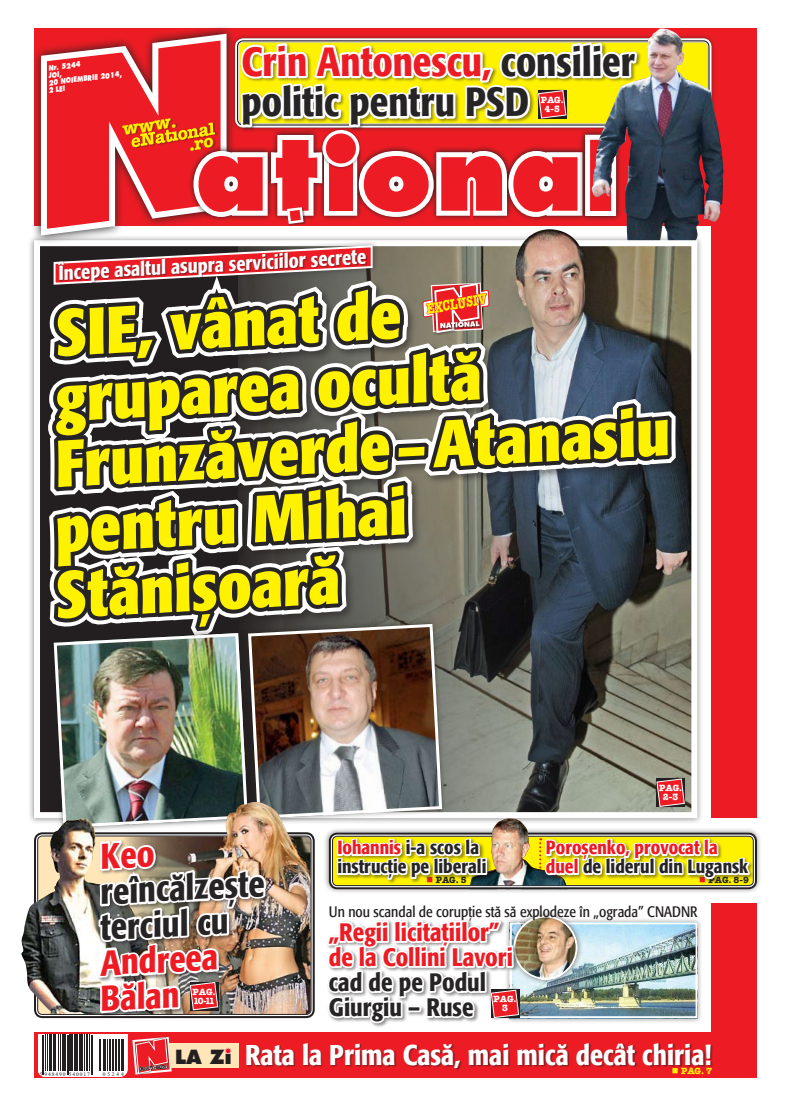
<style>
.page{position:relative;width:791px;height:1106px;background:#fff}
.page>*{position:absolute;margin:0;border:0;box-sizing:border-box;transform-origin:0 0}
.t1{font:100.7px "Futura Extra Bold Rom";color:#ed1c24}
.t2{font:700 condensed 65.4px/65.4px "R Formata";color:#fff200}
.t3{font:500 condensed 40.5px/40.5px "R Formata";color:#272425}
.t4{font:500 condensed 35.6px/35.5px "R Formata";color:#272425}
.t5{font:500 condensed 35.6px/35.5px "R Formata";color:#ed1c24}
.t6{font:500 condensed 28.5px "R Formata";color:#fff}
.t7{font:500 condensed 25.1px/25px "R Formata";color:#ed1c24}
.t8{font:500 condensed 25.1px/25px "R Formata";color:#272425}
.t9{font:500 condensed 20px "R Formata";color:#fff}
.t10{font:19.1px "Futura Extra Bold Rom";color:#231f20}
.t11{font:500 condensed 19px/19px "R Formata";color:#ed1c24}
.t12{font:500 condensed 19px/19px "R Formata";color:#272425}
.t13{font:17.6px "American Type Writer Bold Rom";color:#fff200}
.t14{font:15.1px "R Formata Condensed";color:#231f20}
.t15{font:14.9px "American Type Writer Bold Rom";color:#fff200;scale:.73 1}
.t16{font:9px/9px "American Type Writer Bold Rom";color:#fff;text-align:center}
.t17{font:9px "American Type Writer Bold Rom";color:#272425}
.t18{font:9px "American Type Writer Bold Rom";color:#fff200}
.t19{font:7.3px/7.3px "Futura Extra Bold Rom";color:#fff;scale:.8 1}
.t20{font:5.5px "Times New Roman";letter-spacing:.18em;color:#231f20}
.s1{color:#ed1c24}
.s2{font-size:70.7px}
.s3{font-size:59px}
.s4{color:#272425}
</style>
<div class="page">
<div style="left:712px;top:903px;width:45px;height:174px;background:#ed1c24"></div>
<div style="left:323px;top:827px;width:468px;height:102px;background:#231f20;opacity:.5"></div>
<div style="left:46px;top:274px;width:745px;height:459px;background:#231f20;opacity:.5"></div>
<svg style="left:31px;top:28px;width:6px;height:222px"></svg>
<svg style="left:752px;top:128px;width:39px;height:183px"></svg>
<img style="left:21px;top:817px;width:16px;height:196px">
<div style="left:544px;top:837px;width:247px;height:62px;background:#231f20;opacity:.5"></div>
<img style="left:37px;top:27px;width:715px;height:1051px">
<p class="t19" style="left:45px;top:65px;width:95px;text-indent:3px;rotate:-7deg">Nr. 5244<br>JOi,<br>20 NOIEmbrie 2014,<br>2 LEI</p>
<p class="t13" style="left:121px;top:119px;width:56px;rotate:-9deg">www.</p>
<p class="t3" style="left:242px;top:42px;width:395px"><span class="s1">Crin Antonescu,</span> consilier politic pentru PSD</p>
<p class="t16" style="left:541px;top:95px;width:24px">PAG.<br>4-5</p>
<h1 class="t1" style="left:195px;top:111px;width:389px">at<span class="s2">I</span>ona</h1>
<p class="t9" style="left:57px;top:262px;width:310px;rotate:-3deg">Începe asaltul asupra serviciilor secrete</p>
<p class="t2" style="left:39px;top:302px;width:623px;rotate:-3deg">SIE, vânat de<br>gruparea ocultă<br>Frunzăverde <span class="s3">–</span> Atanasiu pentru Mihai<br>Stănişoară</p>
<p class="t15" style="left:424px;top:300px;width:85px;rotate:-10deg">EXCLUSIV</p>
<p class="t4" style="left:97px;top:875px;width:168px;rotate:-3deg">reîncălzește terciul cu</p>
<p class="t5" style="left:97px;top:946px;width:121px;rotate:-3deg">Andreea<br>Bălan</p>
<p class="t16" style="left:193px;top:986px;width:24px;text-align:left">PAG.<br>10-11</p>
<p class="t16" style="left:659px;top:783px;width:24px">PAG.<br>2-3</p>
<p class="t12" style="left:337px;top:838px;width:151px"><span class="s1">Iohannis</span> i-a scos la instrucție pe liberali</p>
<p class="t11" style="left:546px;top:838px;width:204px">Poroșenko, provocat la duel <span class="s4">de liderul din Lugansk</span></p>
<p class="t17" style="left:426px;top:873px;width:42px"><span class="s1">■</span> PAG. 5</p>
<p class="t17" style="left:699px;top:873px;width:51px"><span class="s1">■</span> PAG. 8-9</p>
<p class="t14" style="left:329px;top:903px;width:370px">Un nou scandal de corupţie stă să explodeze în „ograda” CNADNR</p>
<p class="t7" style="left:329px;top:920px;width:186px">„Regii licitaţiilor” de la Collini Lavori</p>
<p class="t8" style="left:329px;top:970px;width:159px">cad de pe Podul<br>Giurgiu – Ruse</p>
<p class="t16" style="left:493px;top:994px;width:24px">PAG.<br>3</p>
<p class="t20" style="left:40px;top:1070px;width:52px">5 948490 540017</p>
<p class="t20" style="left:103px;top:1070px;width:22px">05244</p>
<p class="t10" style="left:175px;top:1045px;width:58px">LA Zi</p>
<p class="t6" style="left:245px;top:1039px;width:468px">Rata la Prima Casă, mai mică decât chiria!</p>
<p class="t18" style="left:672px;top:1065px;width:42px">■ PAG. 7</p>
</div>
